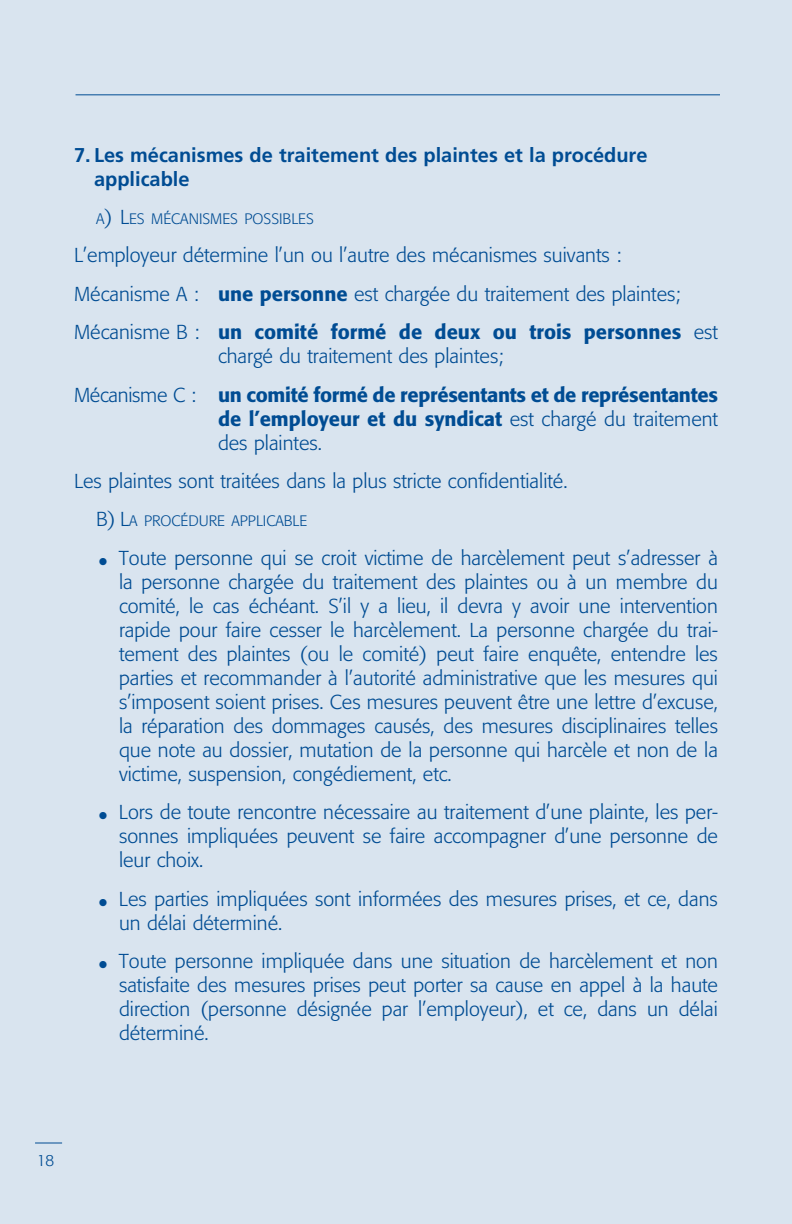
<style>
.page{position:relative;width:792px;height:1224px;background:#d9e4ef}
.page>*{position:absolute;margin:0;border:0;box-sizing:border-box;transform-origin:0 0}
.Indent{font:300 20px/24px "Formata";color:#004c93;text-align:justify}
.Texte{font:300 20px/24px "Formata";color:#004c93}
.Texte-2{font:500 20px/24px "Formata";letter-spacing:-.015em;color:#004c93;text-align:justify}
.Texte-B{font:700 20px/24px "Frutiger";color:#004c93}
.t1{font:300 16px "Formata";color:#004c93}
.Texte-3{font:300 15px "Formata";color:#004c93}
.s1{font-size:20px}
.s2{font-weight:500}
.s3{font-weight:300}
</style>
<div class="page">
<svg style="left:35px;top:1143px;width:27px;height:1px"></svg>
<hr style="left:76px;top:94px;width:644px;height:1px;background:#004c93">
<p class="Texte-B" style="left:94px;top:142px;width:555px;text-indent:-20px">7. Les mécanismes de traitement des plaintes et la procédure applicable</p>
<p class="Texte-3" style="left:96px;top:210px;width:219px">A<span class="s1">) L</span>ES MÉCANISMES POSSIBLES</p>
<p class="Texte" style="left:74px;top:244px;width:549px">L’employeur détermine l’un ou l’autre des mécanismes suivants :</p>
<p class="Texte" style="left:74px;top:282px;width:608px">Mécanisme A : <span class="s2">une personne</span> est chargée du traitement des plaintes;</p>
<p class="Texte" style="left:218px;top:320px;width:501px;text-indent:-144px">Mécanisme B : <span class="s2">un comité formé de deux ou trois personnes</span> est chargé du traitement des plaintes;</p>
<p class="Texte-2" style="left:218px;top:382px;width:502px;text-indent:-144px"><span class="s3">Mécanisme C :</span> un comité formé de représentants et de représentantes de l’employeur et du syndicat <span class="s3">est chargé du traitement des plaintes.</span></p>
<p class="Texte" style="left:74px;top:469px;width:495px">Les plaintes sont traitées dans la plus stricte confidentialité.</p>
<p class="Texte-3" style="left:96px;top:512px;width:213px"><span class="s1">B) L</span>A PROCÉDURE APPLICABLE</p>
<p class="Indent" style="left:119px;top:546px;width:601px;text-indent:-20px">● Toute personne qui se croit victime de harcèlement peut s’adresser à la personne chargée du traitement des plaintes ou à un membre du comité, le cas échéant. S’il y a lieu, il devra y avoir une intervention rapide pour faire cesser le harcèlement. La personne chargée du trai&shy;tement des plaintes (ou le comité) peut faire enquête, entendre les parties et recommander à l’autorité administrative que les mesures qui s’imposent soient prises. Ces mesures peuvent être une lettre d’excuse, la réparation des dommages causés, des mesures disciplinaires telles que note au dossier, mutation de la personne qui harcèle et non de la victime, suspension, congédiement, etc.</p>
<p class="Indent" style="left:119px;top:800px;width:601px;text-indent:-20px">● Lors de toute rencontre nécessaire au traitement d’une plainte, les per&shy;sonnes impliquées peuvent se faire accompagner d’une personne de leur choix.</p>
<p class="Indent" style="left:119px;top:887px;width:600px;text-indent:-20px">● Les parties impliquées sont informées des mesures prises, et ce, dans un délai déterminé.</p>
<p class="Indent" style="left:119px;top:949px;width:601px;text-indent:-20px">● Toute personne impliquée dans une situation de harcèlement et non satisfaite des mesures prises peut porter sa cause en appel à la haute direction (personne désignée par l’employeur), et ce, dans un délai déterminé.</p>
<p class="t1" style="left:36px;top:1151px;width:19px">18</p>
</div>
